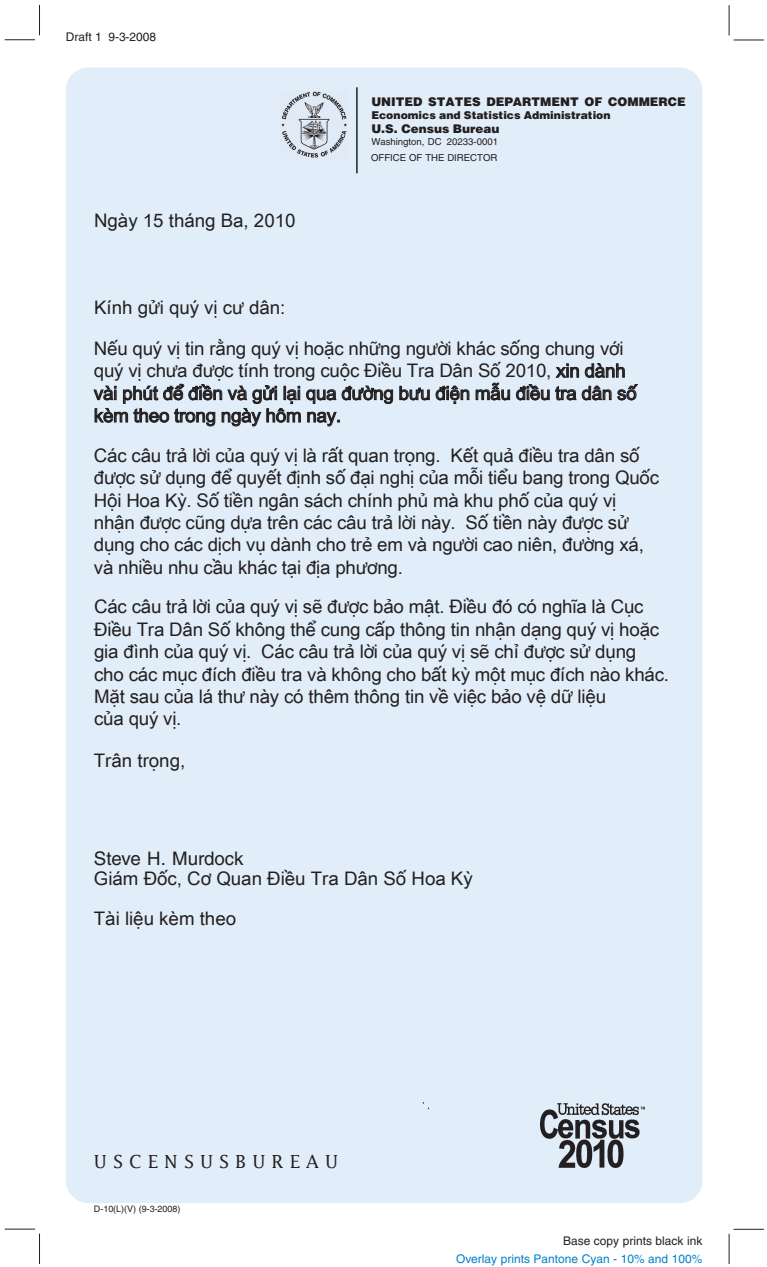
<style>
.page{position:relative;width:767px;height:1267px;background:#fff}
.page>*{position:absolute;margin:0;border:0;box-sizing:border-box;transform-origin:0 0}
.t1{font:18.6px/22.4px "Arial Unicode MS";letter-spacing:-.01em;color:#231f20}
.t2{font:18.6px "Helvetica";color:#231f20}
.t3{font:18px "Lucida";letter-spacing:.34em;color:#231f20}
.t4{font:900 12px/26.2px "Helvetica";color:#231f20}
.t5{font:12px "Helvetica";color:#231f20}
.t6{font:12px "Helvetica";color:#0081c8}
.t7{font:900 10.8px "Helvetica";color:#231f20}
.t8{font:9.6px "Helvetica";color:#231f20}
.t9{font:9px "Helvetica";color:#231f20}
</style>
<div class="page">
<div style="left:66px;top:68px;width:636px;height:1135px;background:#e1edf8;border-radius:22px"></div>
<hr style="left:356px;top:87px;width:2px;height:86px;background:#231f20">
<hr style="left:39px;top:5px;width:1px;height:30px;background:#231f20">
<hr style="left:5px;top:39px;width:30px;height:1px;background:#231f20">
<hr style="left:39px;top:1233px;width:1px;height:31px;background:#231f20">
<hr style="left:5px;top:1229px;width:30px;height:1px;background:#231f20">
<hr style="left:729px;top:5px;width:1px;height:30px;background:#231f20">
<hr style="left:729px;top:1234px;width:1px;height:30px;background:#231f20">
<hr style="left:733px;top:1229px;width:31px;height:1px;background:#231f20">
<hr style="left:733px;top:40px;width:31px;height:1px;background:#231f20">
<svg style="left:556px;top:364px;width:23px;height:14px"></svg>
<svg style="left:585px;top:363px;width:40px;height:15px"></svg>
<svg style="left:399px;top:386px;width:31px;height:14px"></svg>
<svg style="left:436px;top:385px;width:33px;height:19px"></svg>
<svg style="left:476px;top:383px;width:34px;height:17px"></svg>
<svg style="left:516px;top:384px;width:33px;height:16px"></svg>
<svg style="left:555px;top:385px;width:56px;height:15px"></svg>
<svg style="left:617px;top:384px;width:21px;height:16px"></svg>
<svg style="left:94px;top:384px;width:299px;height:42px"></svg>
<img style="left:540px;top:1104px;width:104px;height:63px">
<img style="left:281px;top:91px;width:66px;height:67px">
<p class="t5" style="left:66px;top:30px;width:92px">Draft 1 9-3-2008</p>
<p class="t1" style="left:94px;top:209px;width:203px">Ngày 15 tháng Ba, 2010</p>
<p class="t4" style="left:371px;top:89px;width:316px">UNITED STATES DEPARTMENT OF COMMERCE<br>U.S. Census Bureau</p>
<p class="t7" style="left:371px;top:108px;width:241px">Economics and Statistics Administration</p>
<p class="t8" style="left:371px;top:136px;width:128px">Washington, DC 20233-0001</p>
<p class="t8" style="left:371px;top:152px;width:128px">OFFICE OF THE DIRECTOR</p>
<p class="t1" style="left:94px;top:287px;width:531px;line-height:40.5px">Kính gửi quý vị cư dân:<br>Nếu quý vị tin rằng quý vị hoặc những người khác sống chung với</p>
<p class="t1" style="left:94px;top:359px;width:544px">quý vị chưa được tính trong cuộc Điều Tra Dân Số 2010, xin dành vài phút để điền và gửi lại qua đường bưu điện mẫu điều tra dân số kèm theo trong ngày hôm nay.</p>
<p class="t1" style="left:94px;top:444px;width:567px">Các câu trả lời của quý vị là rất quan trọng. Kết quả điều tra dân số được sử dụng để quyết định số đại nghị của mỗi tiểu bang trong Quốc Hội Hoa Kỳ. Số tiền ngân sách chính phủ mà khu phố của quý vị nhận được cũng dựa trên các câu trả lời này. Số tiền này được sử dụng cho các dịch vụ dành cho trẻ em và người cao niên, đường xá, và nhiều nhu cầu khác tại địa phương.</p>
<p class="t1" style="left:94px;top:595px;width:576px">Các câu trả lời của quý vị sẽ được bảo mật. Điều đó có nghĩa là Cục Điều Tra Dân Số không thể cung cấp thông tin nhận dạng quý vị hoặc gia đình của quý vị. Các câu trả lời của quý vị sẽ chỉ được sử dụng cho các mục đích điều tra và không cho bất kỳ một mục đích nào khác.<br>Mặt sau của lá thư này có thêm thông tin về việc bảo vệ dữ liệu<br>của quý vị.</p>
<p class="t1" style="left:94px;top:749px;width:93px">Trân trọng,</p>
<p class="t2" style="left:94px;top:847px;width:151px">Steve H. Murdock</p>
<p class="t1" style="left:94px;top:858px;width:380px;line-height:40.3px">Giám Đốc, Cơ Quan Điều Tra Dân Số Hoa Kỳ<br>Tài liệu kèm theo</p>
<p class="t3" style="left:94px;top:1150px;width:246px">USCENSUSBUREAU</p>
<p class="t9" style="left:94px;top:1204px;width:88px">D-10(L)(V) (9-3-2008)</p>
<p class="t5" style="left:563px;top:1234px;width:141px">Base copy prints black ink</p>
<p class="t6" style="left:456px;top:1251px;width:248px">Overlay prints Pantone Cyan - 10% and 100%</p>
</div>
